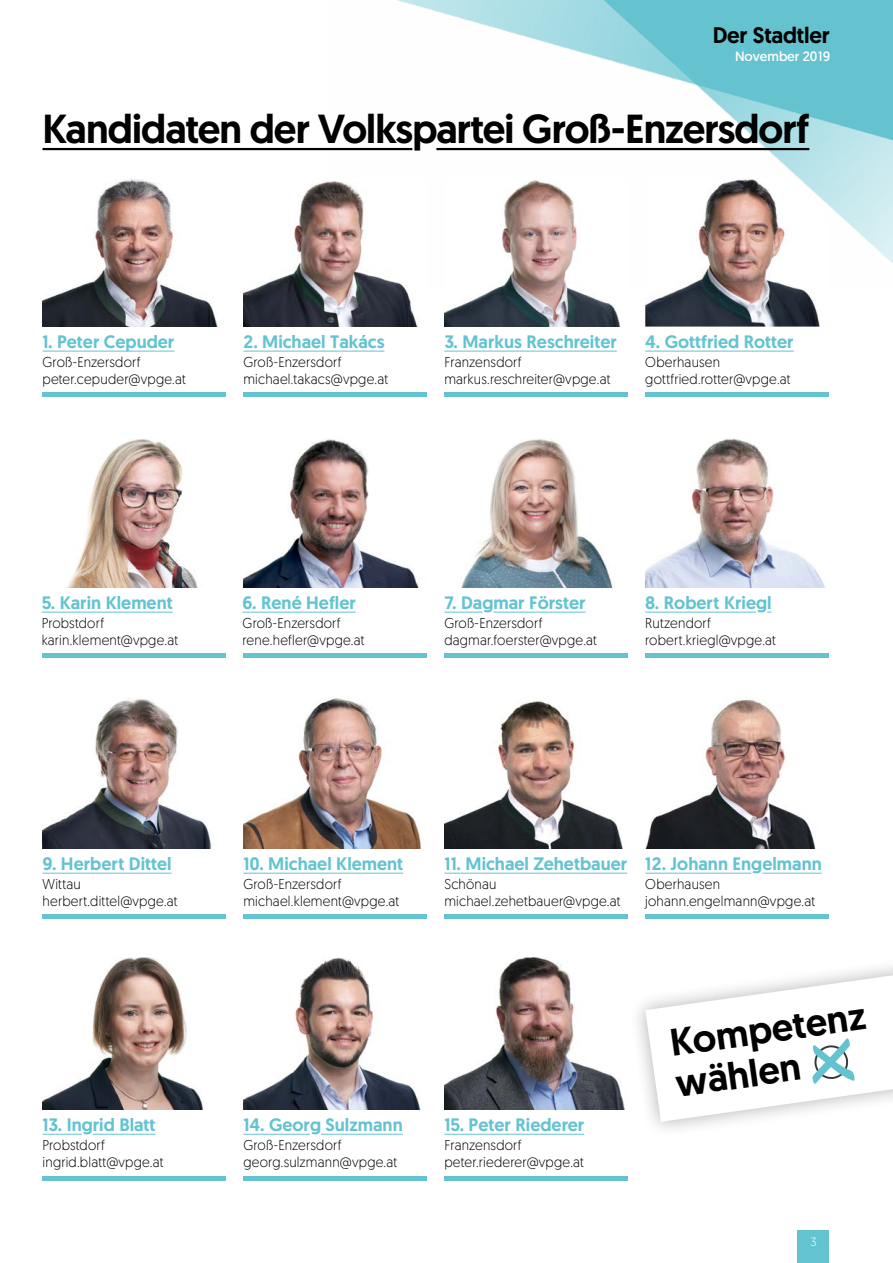
<style>
.page{position:relative;width:893px;height:1263px;background:#fff}
.page>*{position:absolute;margin:0;border:0;box-sizing:border-box;transform-origin:0 0}
.Head_2019{font:500 40.5px "Geomanist";letter-spacing:-.025em;color:#000}
.t1{font:500 38.25px/40.8px "Geomanist";color:#000}
.t2{font:500 22.5px "Geomanist";letter-spacing:-.01em;color:#000}
.Sub_kleiner_Türkis{font:500 18px "Geomanist";color:#63c3d1}
.Copy_2019{font:300 14.25px/16.5px "Geomanist";letter-spacing:.015em;color:#000;scale:.95 1}
.t3{font:13.5px "Geomanist";color:#fff}
.t4{font:300 12px "Geomanist";color:#fff}
</style>
<div class="page">
<img style="left:326px;top:0;width:567px;height:264px">
<div style="left:798px;top:1231px;width:31px;height:32px;background:#63c3d1"></div>
<hr style="left:43px;top:148px;width:369px;height:2px;background:#000">
<hr style="left:436px;top:148px;width:373px;height:2px;background:#000">
<img style="left:43px;top:179px;width:175px;height:148px">
<img style="left:243px;top:179px;width:184px;height:148px">
<img style="left:444px;top:179px;width:184px;height:148px">
<img style="left:645px;top:179px;width:184px;height:148px">
<hr style="left:43px;top:351px;width:131px;height:1px;background:#63c3d1">
<hr style="left:243px;top:351px;width:142px;height:1px;background:#63c3d1">
<hr style="left:444px;top:351px;width:173px;height:1px;background:#63c3d1">
<hr style="left:645px;top:351px;width:149px;height:1px;background:#63c3d1">
<div style="left:43px;top:392px;width:183px;height:5px;background:#63c3d1"></div>
<div style="left:243px;top:392px;width:184px;height:5px;background:#63c3d1"></div>
<div style="left:444px;top:392px;width:184px;height:5px;background:#63c3d1"></div>
<div style="left:645px;top:392px;width:184px;height:5px;background:#63c3d1"></div>
<img style="left:66px;top:439px;width:132px;height:149px">
<img style="left:243px;top:439px;width:176px;height:149px">
<img style="left:461px;top:439px;width:152px;height:149px">
<img style="left:645px;top:439px;width:181px;height:149px">
<hr style="left:42px;top:612px;width:131px;height:1px;background:#63c3d1">
<hr style="left:243px;top:612px;width:113px;height:1px;background:#63c3d1">
<hr style="left:444px;top:612px;width:38px;height:1px;background:#63c3d1">
<hr style="left:493px;top:612px;width:93px;height:1px;background:#63c3d1">
<hr style="left:645px;top:612px;width:111px;height:1px;background:#63c3d1">
<div style="left:43px;top:653px;width:183px;height:5px;background:#63c3d1"></div>
<div style="left:243px;top:653px;width:184px;height:5px;background:#63c3d1"></div>
<div style="left:444px;top:653px;width:184px;height:5px;background:#63c3d1"></div>
<div style="left:645px;top:653px;width:184px;height:5px;background:#63c3d1"></div>
<img style="left:43px;top:698px;width:169px;height:151px">
<img style="left:243px;top:698px;width:179px;height:151px">
<img style="left:444px;top:701px;width:179px;height:148px">
<img style="left:645px;top:699px;width:171px;height:150px">
<hr style="left:43px;top:873px;width:129px;height:1px;background:#63c3d1">
<hr style="left:243px;top:873px;width:160px;height:1px;background:#63c3d1">
<hr style="left:444px;top:873px;width:183px;height:1px;background:#63c3d1">
<hr style="left:645px;top:873px;width:106px;height:1px;background:#63c3d1">
<hr style="left:762px;top:873px;width:60px;height:1px;background:#63c3d1">
<div style="left:43px;top:914px;width:183px;height:5px;background:#63c3d1"></div>
<div style="left:243px;top:914px;width:184px;height:5px;background:#63c3d1"></div>
<div style="left:444px;top:914px;width:184px;height:5px;background:#63c3d1"></div>
<div style="left:645px;top:914px;width:184px;height:5px;background:#63c3d1"></div>
<img style="left:43px;top:958px;width:160px;height:152px">
<img style="left:243px;top:958px;width:178px;height:152px">
<img style="left:444px;top:958px;width:181px;height:152px">
<hr style="left:43px;top:1134px;width:39px;height:1px;background:#63c3d1">
<hr style="left:93px;top:1134px;width:63px;height:1px;background:#63c3d1">
<hr style="left:243px;top:1134px;width:67px;height:1px;background:#63c3d1">
<hr style="left:321px;top:1134px;width:82px;height:1px;background:#63c3d1">
<hr style="left:444px;top:1134px;width:140px;height:1px;background:#63c3d1">
<div style="left:43px;top:1175px;width:183px;height:5px;background:#63c3d1"></div>
<div style="left:243px;top:1175px;width:184px;height:5px;background:#63c3d1"></div>
<div style="left:444px;top:1175px;width:184px;height:5px;background:#63c3d1"></div>
<svg style="left:645px;top:975px;width:248px;height:147px"></svg>
<h3 class="t2" style="left:713px;top:20px;width:119px">Der Stadtler</h3>
<p class="t3" style="left:735px;top:47px;width:97px">November 2019</p>
<p class="Head_2019" style="left:43px;top:102px;width:768px">Kandidaten der Volkspartei Groß-Enzersdorf</p>
<p class="Sub_kleiner_Türkis" style="left:43px;top:330px;width:133px">1. Peter Cepuder</p>
<p class="Copy_2019" style="left:43px;top:353px;width:152px">Groß-Enzersdorf peter.cepuder@vpge.at</p>
<p class="Sub_kleiner_Türkis" style="left:243px;top:330px;width:143px">2. Michael Takács</p>
<p class="Copy_2019" style="left:243px;top:353px;width:154px">Groß-Enzersdorf michael.takacs@vpge.at</p>
<p class="Sub_kleiner_Türkis" style="left:444px;top:330px;width:174px">3. Markus Reschreiter</p>
<p class="Copy_2019" style="left:444px;top:353px;width:176px">Franzensdorf markus.reschreiter@vpge.at</p>
<p class="Sub_kleiner_Türkis" style="left:645px;top:330px;width:150px">4. Gottfried Rotter</p>
<p class="Copy_2019" style="left:645px;top:353px;width:155px">Oberhausen gottfried.rotter@vpge.at</p>
<p class="Sub_kleiner_Türkis" style="left:42px;top:591px;width:133px">5. Karin Klement</p>
<p class="Copy_2019" style="left:42px;top:614px;width:145px">Probstdorf karin.klement@vpge.at</p>
<p class="Sub_kleiner_Türkis" style="left:243px;top:591px;width:115px">6. René Hefler</p>
<p class="Copy_2019" style="left:243px;top:614px;width:130px">Groß-Enzersdorf rene.hefler@vpge.at</p>
<p class="Sub_kleiner_Türkis" style="left:444px;top:591px;width:143px">7. Dagmar Förster</p>
<p class="Copy_2019" style="left:444px;top:614px;width:162px">Groß-Enzersdorf dagmar.foerster@vpge.at</p>
<p class="Sub_kleiner_Türkis" style="left:645px;top:591px;width:128px">8. Robert Kriegl</p>
<p class="Copy_2019" style="left:645px;top:614px;width:139px">Rutzendorf robert.kriegl@vpge.at</p>
<p class="Sub_kleiner_Türkis" style="left:43px;top:852px;width:131px">9. Herbert Dittel</p>
<p class="Copy_2019" style="left:43px;top:875px;width:144px">Wittau herbert.dittel@vpge.at</p>
<p class="Sub_kleiner_Türkis" style="left:43px;top:1113px;width:115px">13. Ingrid Blatt</p>
<p class="Copy_2019" style="left:43px;top:1136px;width:129px">Probstdorf ingrid.blatt@vpge.at</p>
<p class="Sub_kleiner_Türkis" style="left:243px;top:852px;width:161px">10. Michael Klement</p>
<p class="Copy_2019" style="left:243px;top:875px;width:166px">Groß-Enzersdorf michael.klement@vpge.at</p>
<p class="Sub_kleiner_Türkis" style="left:243px;top:1113px;width:161px">14. Georg Sulzmann</p>
<p class="Copy_2019" style="left:243px;top:1136px;width:163px">Groß-Enzersdorf georg.sulzmann@vpge.at</p>
<p class="Sub_kleiner_Türkis" style="left:444px;top:852px;width:184px">11. Michael Zehetbauer</p>
<p class="Copy_2019" style="left:444px;top:875px;width:187px">Schönau michael.zehetbauer@vpge.at</p>
<p class="Sub_kleiner_Türkis" style="left:645px;top:852px;width:178px">12. Johann Engelmann</p>
<p class="Copy_2019" style="left:645px;top:875px;width:180px">Oberhausen johann.engelmann@vpge.at</p>
<p class="Sub_kleiner_Türkis" style="left:444px;top:1113px;width:141px">15. Peter Riederer</p>
<p class="Copy_2019" style="left:444px;top:1136px;width:149px">Franzensdorf peter.riederer@vpge.at</p>
<p class="t1" style="left:667px;top:1022px;width:199px;rotate:-8deg">Kompetenz wählen</p>
<p class="t4" style="left:810px;top:1234px;width:8px">3</p>
</div>
